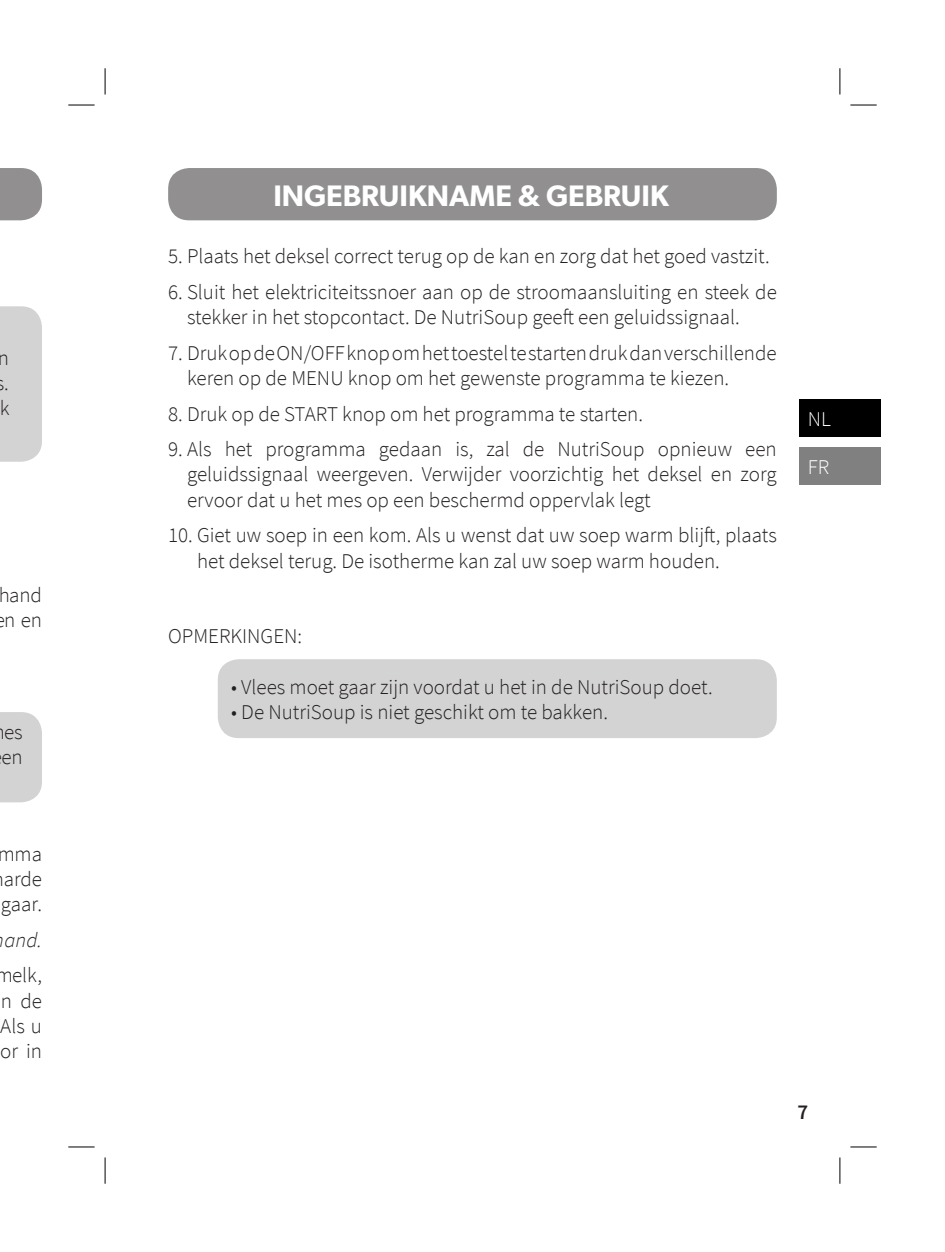
<style>
.page{position:relative;width:945px;height:1252px;background:#fff}
.page>*{position:absolute;margin:0;border:0;box-sizing:border-box;transform-origin:0 0}
.t1{font:600 29.75px "Gibson";color:#fff}
.t2{font:300 21px/25.2px "Source Sans Pro";color:#231f20}
.t3{font:300 21px "Source Sans Pro";color:#fff}
.t4{font:italic 300 21px "Source Sans Pro";color:#231f20}
.t5{font:600 21px "Source Sans Pro";color:#231f20}
</style>
<div class="page">
<div style="left:798px;top:399px;width:82px;height:38px;background:#000"></div>
<div style="left:798px;top:447px;width:82px;height:38px;background:#808080"></div>
<div style="left:168px;top:168px;width:608px;height:52px;background:#918f8f;border-radius:21px"></div>
<svg style="left:0;top:168px;width:42px;height:52px;background:#999797"></svg>
<div style="left:0;top:712px;width:42px;height:90px;background:#d3d3d3"></div>
<div style="left:0;top:306px;width:42px;height:156px;background:#d3d3d3"></div>
<div style="left:218px;top:659px;width:558px;height:79px;background:#d3d3d3;border-radius:21px"></div>
<svg style="left:68px;top:105px;width:26px;height:1px"></svg>
<svg style="left:850px;top:105px;width:26px;height:1px"></svg>
<svg style="left:68px;top:1146px;width:26px;height:1px"></svg>
<svg style="left:850px;top:1146px;width:26px;height:1px"></svg>
<svg style="left:105px;top:68px;width:1px;height:27px"></svg>
<svg style="left:105px;top:1157px;width:1px;height:26px"></svg>
<svg style="left:839px;top:68px;width:1px;height:27px"></svg>
<svg style="left:839px;top:1157px;width:1px;height:26px"></svg>
<p class="t2" style="left:-2px;top:345px;width:13px;text-align:justify">n . k</p>
<p class="t2" style="left:-2px;top:583px;width:46px">hand n en</p>
<p class="t2" style="left:1px;top:719px;width:23px">es en</p>
<p class="t2" style="left:-2px;top:841px;width:46px;text-align:justify">mma arde gaar.</p>
<p class="t4" style="left:5px;top:927px;width:39px">and.</p>
<p class="t2" style="left:-5px;top:963px;width:48px;text-align:justify">melk, n de Als u or in</p>
<h1 class="t1" style="left:273px;top:178px;width:397px">INGEBRUIKNAME &amp; GEBRUIK</h1>
<p class="t2" style="left:168px;top:243px;width:603px">5. Plaats het deksel correct terug op de kan en zorg dat het goed vastzit.</p>
<p class="t2" style="left:187px;top:279px;width:591px;text-indent:-19px">6. Sluit het elektriciteitssnoer aan op de stroomaansluiting en steek de stekker in het stopcontact. De NutriSoup geeft een geluidssignaal.</p>
<p class="t2" style="left:187px;top:340px;width:591px;text-indent:-19px">7. Druk op de ON/OFF knop om het toestel te starten druk dan verschillende keren op de MENU knop om het gewenste programma te kiezen.</p>
<p class="t2" style="left:168px;top:401px;width:476px">8. Druk op de START knop om het programma te starten.</p>
<p class="t2" style="left:187px;top:437px;width:591px;text-align:justify;text-indent:-19px">9. Als het programma gedaan is, zal de NutriSoup opnieuw een geluidssignaal weergeven. Verwijder voorzichtig het deksel en zorg ervoor dat u het mes op een beschermd oppervlak legt</p>
<p class="t2" style="left:197px;top:523px;width:581px;text-indent:-29px">10. Giet uw soep in een kom. Als u wenst dat uw soep warm blijft, plaats het deksel terug. De isotherme kan zal uw soep warm houden.</p>
<p class="t2" style="left:168px;top:624px;width:135px">OPMERKINGEN:</p>
<p class="t2" style="left:231px;top:674px;width:483px">• Vlees moet gaar zijn voordat u het in de NutriSoup doet.</p>
<p class="t2" style="left:231px;top:699px;width:378px">• De NutriSoup is niet geschikt om te bakken.</p>
<p class="t3" style="left:807px;top:406px;width:25px">NL</p>
<p class="t3" style="left:807px;top:454px;width:23px">FR</p>
<p class="t5" style="left:797px;top:1098px;width:12px">7</p>
</div>
